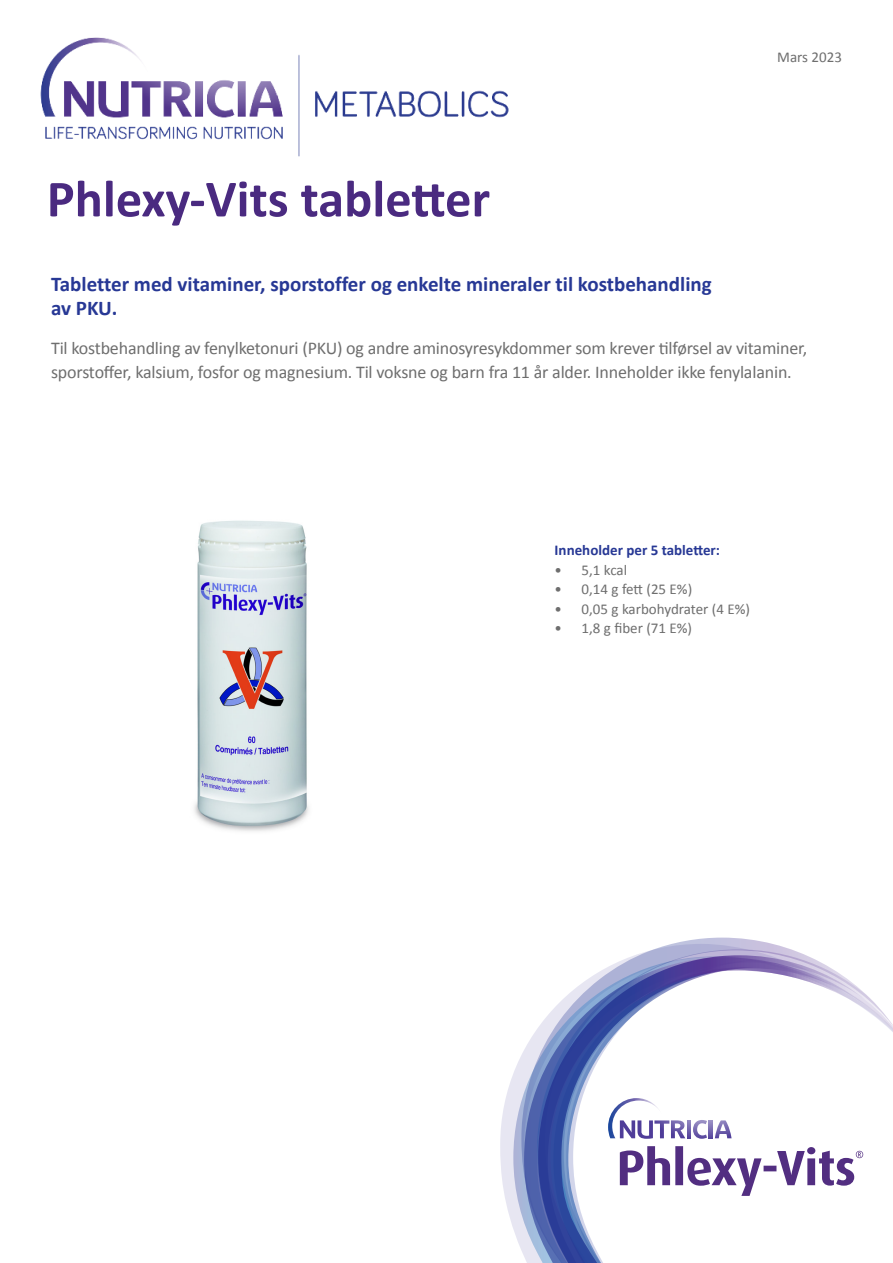
<style>
.page{position:relative;width:893px;height:1263px;background:#fff}
.page>*{position:absolute;margin:0;border:0;box-sizing:border-box;transform-origin:0 0}
.t1{font:700 52.5px "Calibri";color:#4a2a80}
._02_Ingress{font:700 21px/24px "Calibri";color:#273895}
._03_Brødtekst{font:18px "Calibri";letter-spacing:-.01em;color:#6e6e6e}
.t2{font:15px "Calibri";color:#6e6e6e}
.t3{font:700 15px "Calibri";color:#273895}
</style>
<div class="page">
<svg style="left:500px;top:1076px;width:13px;height:151px;fill:#e7e6f2"></svg>
<svg style="left:513px;top:1057px;width:8px;height:192px;background:#d3d6e9"></svg>
<svg style="left:521px;top:937px;width:284px;height:326px"></svg>
<svg style="left:538px;top:955px;width:355px;height:308px"></svg>
<svg style="left:550px;top:972px;width:163px;height:291px"></svg>
<svg style="left:620px;top:1146px;width:243px;height:50px"></svg>
<svg style="left:709px;top:1120px;width:4px;height:18px"></svg>
<svg style="left:715px;top:1120px;width:17px;height:18px"></svg>
<svg style="left:693px;top:1120px;width:14px;height:19px"></svg>
<svg style="left:687px;top:1120px;width:4px;height:18px"></svg>
<svg style="left:608px;top:1098px;width:77px;height:41px"></svg>
<img style="left:40px;top:37px;width:469px;height:120px">
<img style="left:194px;top:520px;width:115px;height:311px">
<p class="t1" style="left:47px;top:162px;width:445px">Phlexy-Vits tabletter</p>
<p class="_02_Ingress" style="left:51px;top:272px;width:662px">Tabletter med vitaminer, sporstoffer og enkelte mineraler til kostbehandling av PKU.</p>
<p class="t2" style="left:777px;top:47px;width:66px">Mars 2023</p>
<p class="_03_Brødtekst" style="left:51px;top:336px;width:758px">Til kostbehandling av fenylketonuri (PKU) og andre aminosyresykdommer som krever tilførsel av vitaminer,</p>
<p class="_03_Brødtekst" style="left:51px;top:360px;width:742px">sporstoffer, kalsium, fosfor og magnesium. Til voksne og barn fra 11 år alder. Inneholder ikke fenylalanin.</p>
<p class="t3" style="left:555px;top:540px;width:167px">Inneholder per 5 tabletter:</p>
<p class="t2" style="left:555px;top:559px;width:74px">• 5,1 kcal</p>
<p class="t2" style="left:555px;top:579px;width:139px">• 0,14 g fett (25 E%)</p>
<p class="t2" style="left:555px;top:598px;width:197px">• 0,05 g karbohydrater (4 E%)</p>
<p class="t2" style="left:555px;top:618px;width:139px">• 1,8 g fiber (71 E%)</p>
</div>
